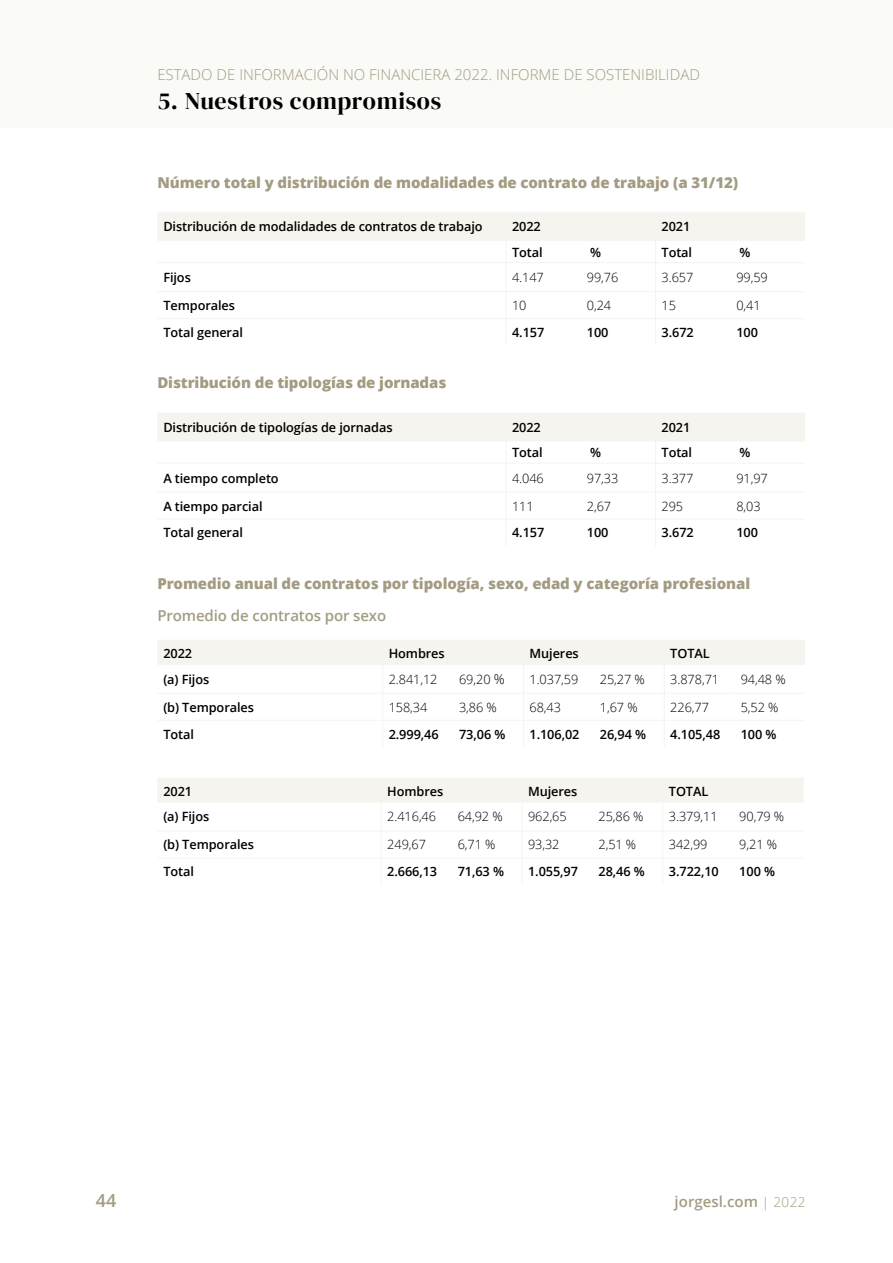
<style>
.page{position:relative;width:893px;height:1263px;background:#fff}
.page>*{position:absolute;margin:0;border:0;box-sizing:border-box;transform-origin:0 0}
.t1{font:24px "DM Serif Display";letter-spacing:.03em;color:#000}
.t2{font:600 18px "Open Sans";color:#a39c82}
.t3{font:800 15px "Open Sans";letter-spacing:-.005em;color:#a39c82}
.t4{font:300 15px "Open Sans";color:#a49b82}
.t5{font:600 15px "Open Sans";letter-spacing:-.005em;color:#a39c82}
.t6{font:600 12.75px "Open Sans";letter-spacing:-.005em;color:#000}
.t7{font:300 12.75px "Open Sans";letter-spacing:-.005em;color:#000}
.s1{font-size:13.5px}
.s2{font-weight:300;font-size:13.5px}
</style>
<div class="page">
<div style="left:0;top:0;width:893px;height:128px;background:#fafaf7"></div>
<svg style="left:157px;top:212px;width:648px;height:133px"></svg>
<svg style="left:157px;top:413px;width:648px;height:133px"></svg>
<svg style="left:157px;top:640px;width:648px;height:107px"></svg>
<hr style="left:735px;top:720px;width:70px;height:1px;background:#f5f4ef">
<svg style="left:157px;top:778px;width:647px;height:107px"></svg>
<hr style="left:733px;top:858px;width:71px;height:1px;background:#f5f4ef">
<p class="t4" style="left:157px;top:64px;width:544px">ESTADO DE INFORMACIÓN NO FINANCIERA 2022. INFORME DE SOSTENIBILIDAD</p>
<h1 class="t1" style="left:157px;top:87px;width:285px">5. Nuestros compromisos</h1>
<p class="t3" style="left:157px;top:171px;width:582px">Número total y distribución de modalidades de contrato de trabajo (a 31/12)</p>
<p class="t6" style="left:163px;top:218px;width:321px">Distribución de modalidades de contratos de trabajo</p>
<p class="t6" style="left:512px;top:218px;width:30px">2022</p>
<p class="t6" style="left:662px;top:218px;width:30px">2021</p>
<p class="t6" style="left:512px;top:243px;width:32px">Total</p>
<p class="t6" style="left:590px;top:243px;width:12px">%</p>
<p class="t6" style="left:662px;top:243px;width:32px">Total</p>
<p class="t6" style="left:740px;top:243px;width:12px">%</p>
<p class="t6" style="left:163px;top:269px;width:29px">Fijos</p>
<p class="t7" style="left:512px;top:269px;width:33px">4.147</p>
<p class="t7" style="left:587px;top:269px;width:33px">99,76</p>
<p class="t7" style="left:662px;top:269px;width:33px">3.657</p>
<p class="t7" style="left:736px;top:269px;width:33px">99,59</p>
<p class="t6" style="left:163px;top:297px;width:73px">Temporales</p>
<p class="t7" style="left:512px;top:297px;width:16px">10</p>
<p class="t7" style="left:587px;top:297px;width:26px">0,24</p>
<p class="t7" style="left:662px;top:297px;width:16px">15</p>
<p class="t7" style="left:736px;top:297px;width:26px">0,41</p>
<p class="t6" style="left:163px;top:324px;width:81px">Total general</p>
<p class="t6" style="left:512px;top:324px;width:34px">4.157</p>
<p class="t6" style="left:587px;top:324px;width:23px">100</p>
<p class="t6" style="left:662px;top:324px;width:34px">3.672</p>
<p class="t6" style="left:736px;top:324px;width:23px">100</p>
<p class="t3" style="left:157px;top:371px;width:291px">Distribución de tipologías de jornadas</p>
<p class="t6" style="left:163px;top:419px;width:231px">Distribución de tipologías de jornadas</p>
<p class="t6" style="left:512px;top:419px;width:30px">2022</p>
<p class="t6" style="left:662px;top:419px;width:30px">2021</p>
<p class="t6" style="left:512px;top:444px;width:32px">Total</p>
<p class="t6" style="left:590px;top:444px;width:12px">%</p>
<p class="t6" style="left:662px;top:444px;width:32px">Total</p>
<p class="t6" style="left:740px;top:444px;width:12px">%</p>
<p class="t6" style="left:163px;top:469px;width:117px">A tiempo completo</p>
<p class="t7" style="left:512px;top:469px;width:33px">4.046</p>
<p class="t7" style="left:587px;top:469px;width:33px">97,33</p>
<p class="t7" style="left:662px;top:469px;width:33px">3.377</p>
<p class="t7" style="left:736px;top:469px;width:33px">91,97</p>
<p class="t6" style="left:163px;top:497px;width:101px">A tiempo parcial</p>
<p class="t7" style="left:512px;top:497px;width:23px">111</p>
<p class="t7" style="left:587px;top:497px;width:26px">2,67</p>
<p class="t7" style="left:662px;top:497px;width:23px">295</p>
<p class="t7" style="left:736px;top:497px;width:26px">8,03</p>
<p class="t6" style="left:163px;top:524px;width:81px">Total general</p>
<p class="t6" style="left:512px;top:524px;width:34px">4.157</p>
<p class="t6" style="left:587px;top:524px;width:23px">100</p>
<p class="t6" style="left:662px;top:524px;width:34px">3.672</p>
<p class="t6" style="left:736px;top:524px;width:23px">100</p>
<p class="t3" style="left:157px;top:572px;width:594px">Promedio anual de contratos por tipología, sexo, edad y categoría profesional</p>
<p class="t5" style="left:157px;top:605px;width:230px">Promedio de contratos por sexo</p>
<p class="t6" style="left:163px;top:645px;width:30px">2022</p>
<p class="t6" style="left:389px;top:645px;width:58px">Hombres</p>
<p class="t6" style="left:529px;top:645px;width:51px">Mujeres</p>
<p class="t6" style="left:670px;top:645px;width:41px">TOTAL</p>
<p class="t6" style="left:163px;top:670px;width:47px">(a) Fijos</p>
<p class="t7" style="left:389px;top:670px;width:50px">2.841,12</p>
<p class="t7" style="left:459px;top:670px;width:47px">69,20 <span class="s1">%</span></p>
<p class="t7" style="left:529px;top:670px;width:50px">1.037,59</p>
<p class="t7" style="left:600px;top:670px;width:46px">25,27 %</p>
<p class="t7" style="left:670px;top:670px;width:50px">3.878,71</p>
<p class="t7" style="left:741px;top:670px;width:46px">94,48 %</p>
<p class="t6" style="left:163px;top:698px;width:92px">(b) Temporales</p>
<p class="t7" style="left:389px;top:698px;width:40px">158,34</p>
<p class="t7" style="left:459px;top:698px;width:39px">3,86 %</p>
<p class="t7" style="left:529px;top:698px;width:33px">68,43</p>
<p class="t7" style="left:600px;top:698px;width:39px">1,67 %</p>
<p class="t7" style="left:670px;top:698px;width:40px">226,77</p>
<p class="t7" style="left:741px;top:698px;width:39px">5,52 %</p>
<p class="t6" style="left:163px;top:725px;width:32px">Total</p>
<p class="t6" style="left:389px;top:725px;width:51px">2.999,46</p>
<p class="t6" style="left:459px;top:725px;width:48px">73,06 %</p>
<p class="t6" style="left:529px;top:725px;width:51px">1.106,02</p>
<p class="t6" style="left:600px;top:725px;width:48px">26,94 %</p>
<p class="t6" style="left:670px;top:725px;width:51px">4.105,48</p>
<p class="t6" style="left:741px;top:725px;width:37px">100 %</p>
<p class="t6" style="left:163px;top:783px;width:30px">2021</p>
<p class="t6" style="left:387px;top:783px;width:58px">Hombres</p>
<p class="t6" style="left:528px;top:783px;width:51px">Mujeres</p>
<p class="t6" style="left:669px;top:783px;width:41px">TOTAL</p>
<p class="t6" style="left:163px;top:808px;width:47px">(a) Fijos</p>
<p class="t7" style="left:387px;top:808px;width:50px">2.416,46</p>
<p class="t7" style="left:458px;top:808px;width:46px">64,92 %</p>
<p class="t7" style="left:528px;top:808px;width:40px">962,65</p>
<p class="t7" style="left:598px;top:808px;width:46px">25,86 %</p>
<p class="t7" style="left:669px;top:808px;width:50px">3.379,11</p>
<p class="t7" style="left:739px;top:808px;width:46px">90,79 %</p>
<p class="t6" style="left:163px;top:836px;width:92px">(b) Temporales</p>
<p class="t7" style="left:387px;top:836px;width:40px">249,67</p>
<p class="t7" style="left:458px;top:836px;width:39px">6,71 %</p>
<p class="t7" style="left:528px;top:836px;width:33px">93,32</p>
<p class="t7" style="left:598px;top:836px;width:39px">2,51 %</p>
<p class="t7" style="left:669px;top:836px;width:40px">342,99</p>
<p class="t7" style="left:739px;top:836px;width:39px">9,21 %</p>
<p class="t6" style="left:163px;top:863px;width:32px">Total</p>
<p class="t6" style="left:387px;top:863px;width:51px">2.666,13</p>
<p class="t6" style="left:458px;top:863px;width:48px">71,63 %</p>
<p class="t6" style="left:528px;top:863px;width:51px">1.055,97</p>
<p class="t6" style="left:598px;top:863px;width:48px">28,46 %</p>
<p class="t6" style="left:669px;top:863px;width:51px">3.722,10</p>
<p class="t6" style="left:739px;top:863px;width:37px">100 %</p>
<h2 class="t2" style="left:96px;top:1188px;width:22px">44</h2>
<p class="t5" style="left:675px;top:1191px;width:132px">jorgesl.com <span class="s2">| 2022</span></p>
</div>
